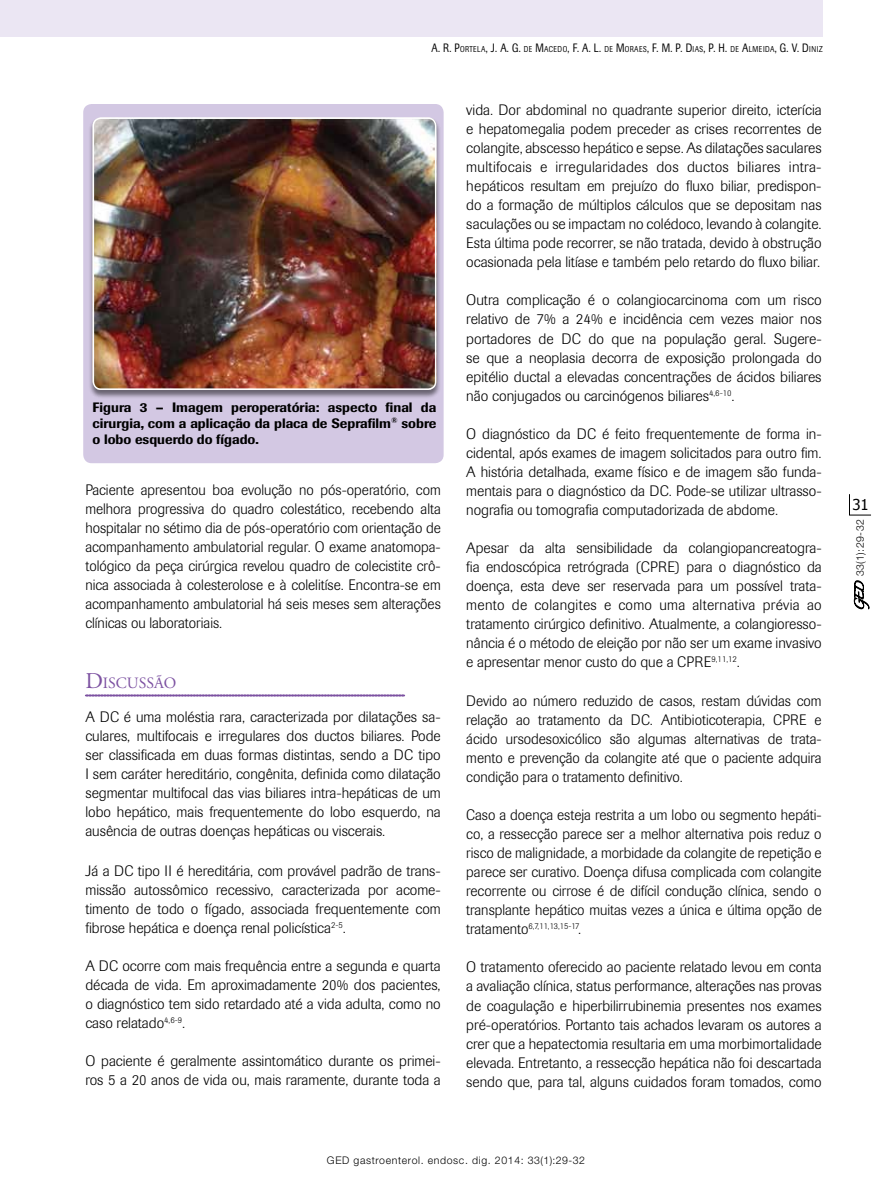
<style>
.page{position:relative;width:893px;height:1191px;background:#fff}
.page>*{position:absolute;margin:0;border:0;box-sizing:border-box;transform-origin:0 0}
.t1{font:15.75px "Adobe Garamond";color:#7c51a1}
.t2{font:300 15px/19px "Imago";color:#000;text-align:justify}
.t3{font:15px "Tahoma";color:#000}
.t4{font:500 13.5px/16.2px "Imago";color:#000;text-align:justify}
.t5{font:12px "Imago";color:#000;scale:.8 1}
.t6{font:300 10.5px "Helvetica Neue";letter-spacing:.06em;color:#000}
.t7{font:300 8.7px "Imago";letter-spacing:-.01em;color:#000}
.s1{font-size:8.4px}
.s2{font-size:22.5px}
.s3{font-size:15px}
</style>
<div class="page">
<svg style="left:849px;top:494px;width:22px;height:21px"></svg>
<svg style="left:854px;top:580px;width:15px;height:29px"></svg>
<svg style="left:85px;top:694px;width:320px;height:2px"></svg>
<div style="left:83px;top:104px;width:361px;height:359px;background:#d3c8e3;border-radius:9px"></div>
<div style="left:88px;top:117px;width:353px;height:282px;background:#000;opacity:.5"></div>
<img style="left:93px;top:117px;width:343px;height:273px">
<div style="left:93px;top:117px;width:343px;height:273px;border:2px solid #fff;border-radius:8px"></div>
<div style="left:0;top:0;width:823px;height:36px;background:#ebe6f3"></div>
<p class="t5" style="left:432px;top:40px;width:490px">A. R. P<span class="s1">ORTELA</span>, J. A. G. <span class="s1">DE</span> M<span class="s1">ACEDO</span>, F. A. L. <span class="s1">DE</span> M<span class="s1">ORAES</span>, F. M. P. D <span class="s1">IAS</span>, P. H. <span class="s1">DE</span> A<span class="s1">LMEI DA</span>, G. V. D <span class="s1">INIZ</span></p>
<p class="t4" style="left:93px;top:399px;width:345px">Figura 3 – Imagem peroperatória: aspecto final da cirurgia, com a aplicação da placa de Seprafilm<sup>®</sup> sobre o lobo esquerdo do fígado.</p>
<p class="t2" style="left:85px;top:480px;width:357px">Paciente apresentou boa evolução no pós-operatório, com melhora progressiva do quadro colestático, recebendo alta hospitalar no sétimo dia de pós-operatório com orientação de acompanhamento ambulatorial regular. O exame anatomopa&shy;tológico da peça cirúrgica revelou quadro de colecistite crô&shy;nica associada à colesterolose e à colelitíse. Encontra-se em acompanhamento ambulatorial há seis meses sem alterações clínicas ou laboratoriais.</p>
<p class="t1" style="left:85px;top:675px;width:93px"><span class="s2">D</span>ISCUSSÃO</p>
<p class="t2" style="left:85px;top:707px;width:357px">A DC é uma moléstia rara, caracterizada por dilatações sa&shy;culares, multifocais e irregulares dos ductos biliares. Pode ser classificada em duas formas distintas, sendo a DC tipo I sem caráter hereditário, congênita, definida como dilatação segmentar multifocal das vias biliares intra-hepáticas de um lobo hepático, mais frequentemente do lobo esquerdo, na ausência de outras doenças hepáticas ou viscerais.</p>
<p class="t2" style="left:85px;top:861px;width:357px">Já a DC tipo II é hereditária, com provável padrão de trans&shy;missão autossômico recessivo, caracterizada por acome&shy;timento de todo o fígado, associada frequentemente com fibrose hepática e doença renal policística<sup>2-5</sup>.</p>
<p class="t2" style="left:85px;top:956px;width:357px">A DC ocorre com mais frequência entre a segunda e quarta década de vida. Em aproximadamente 20% dos pacientes, o diagnóstico tem sido retardado até a vida adulta, como no caso relatado<sup>4,6-9</sup>.</p>
<p class="t2" style="left:85px;top:1052px;width:357px">O paciente é geralmente assintomático durante os primei&shy;ros 5 a 20 anos de vida ou, mais raramente, durante toda a</p>
<p class="t2" style="left:466px;top:100px;width:357px">vida. Dor abdominal no quadrante superior direito, icterícia e hepatomegalia podem preceder as crises recorrentes de colangite, abscesso hepático e sepse. As dilatações saculares multifocais e irregularidades dos ductos biliares intra&shy;hepáticos resultam em prejuízo do fluxo biliar, predispon&shy;do a formação de múltiplos cálculos que se depositam nas saculações ou se impactam no colédoco, levando à colangite.<br>Esta última pode recorrer, se não tratada, devido à obstrução ocasionada pela litíase e também pelo retardo do fluxo biliar.</p>
<p class="t2" style="left:466px;top:291px;width:357px">Outra complicação é o colangiocarcinoma com um risco relativo de 7% a 24% e incidência cem vezes maior nos portadores de DC do que na população geral. Sugere&shy;se que a neoplasia decorra de exposição prolongada do epitélio ductal a elevadas concentrações de ácidos biliares não conjugados ou carcinógenos biliares<sup>4,6-10</sup>.</p>
<p class="t2" style="left:466px;top:424px;width:357px">O diagnóstico da DC é feito frequentemente de forma in&shy;cidental, após exames de imagem solicitados para outro fim.<br>A história detalhada, exame físico e de imagem são funda&shy;mentais para o diagnóstico da DC. Pode-se utilizar ultrasso&shy;nografia ou tomografia computadorizada de abdome.</p>
<p class="t2" style="left:466px;top:538px;width:357px">Apesar da alta sensibilidade da colangiopancreatogra&shy;fia endoscópica retrógrada (CPRE) para o diagnóstico da doença, esta deve ser reservada para um possível trata&shy;mento de colangites e como uma alternativa prévia ao tratamento cirúrgico definitivo. Atualmente, a colangioresso&shy;nância é o método de eleição por não ser um exame invasivo e apresentar menor custo do que a CPRE<sup>9,11,12</sup>.</p>
<p class="t2" style="left:466px;top:691px;width:357px">Devido ao número reduzido de casos, restam dúvidas com relação ao tratamento da DC. Antibioticoterapia, CPRE e ácido ursodesoxicólico são algumas alternativas de trata&shy;mento e prevenção da colangite até que o paciente adquira condição para o tratamento definitivo.</p>
<p class="t2" style="left:466px;top:805px;width:357px">Caso a doença esteja restrita a um lobo ou segmento hepáti&shy;co, a ressecção parece ser a melhor alternativa pois reduz o risco de malignidade, a morbidade da colangite de repetição e parece ser curativo. Doença difusa complicada com colangite recorrente ou cirrose é de difícil condução clínica, sendo o transplante hepático muitas vezes a única e última opção de</p>
<p class="t7" style="left:466px;top:921px;width:117px"><span class="s3">tratamento</span>6,7,11,13,15-17<span class="s3">.</span></p>
<p class="t2" style="left:466px;top:958px;width:357px">O tratamento oferecido ao paciente relatado levou em conta a avaliação clínica, status performance, alterações nas provas de coagulação e hiperbilirrubinemia presentes nos exames pré-operatórios. Portanto tais achados levaram os autores a crer que a hepatectomia resultaria em uma morbimortalidade elevada. Entretanto, a ressecção hepática não foi descartada sendo que, para tal, alguns cuidados foram tomados, como</p>
<p class="t6" style="left:327px;top:1154px;width:259px">GED gastroenterol. endosc. dig. 2014: 33(1):29-32</p>
<p class="t3" style="left:852px;top:494px;width:18px">31</p>
<p class="t6" style="left:853px;top:576px;width:58px;rotate:-90deg">33(1):29-32</p>
</div>
